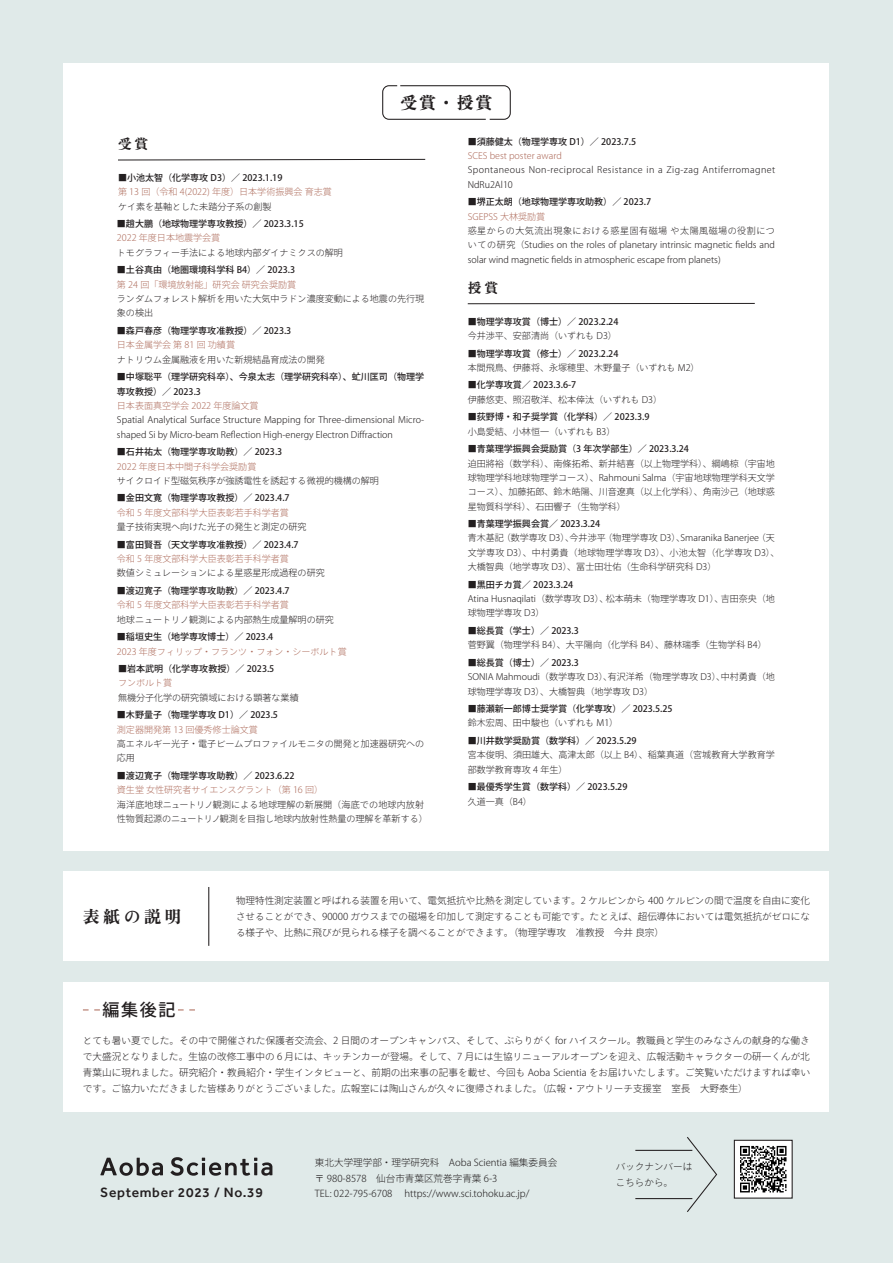
<style>
.page{position:relative;width:893px;height:1263px;background:#e0eae9}
.page>*{position:absolute;margin:0;border:0;box-sizing:border-box;transform-origin:0 0}
.t1{font:16.95px "Zen Antique Soft";letter-spacing:.2em;color:#231f20}
.t2{font:500 16.95px "Ryo Gothic Plus N";color:#231f20}
.t3{font:500 13.8px "Effra";letter-spacing:.05em;color:#231f20}
.t4{font:13.8px "Zen Antique Soft";color:#231f20}
.t5{font:300 9.6px/15.9px "Ryo Gothic Plus N";color:#231f20;text-align:justify}
.t6{font:300 9px/14.4px "Ryo Gothic Plus N";color:#231f20}
.t7{font:500 9px/14.4px "Ryo Gothic Plus N";color:#231f20}
.t8{font:300 9px/14.4px "Ryo Gothic Plus N";color:#af6e5e}
.t9{font:300 9px/14.4px "Ryo Gothic Plus N";letter-spacing:.045em;color:#231f20}
.s1{font-weight:300}
.s2{font-weight:300;color:#af6e5e}
.s3{color:#231f20}
.s4{font-weight:500;color:#231f20}
.s5{font-weight:500}
</style>
<div class="page">
<div style="left:64px;top:982px;width:765px;height:130px;background:#fff"></div>
<div style="left:64px;top:872px;width:765px;height:89px;background:#fff"></div>
<div style="left:64px;top:63px;width:765px;height:787px;background:#fff"></div>
<hr style="left:208px;top:887px;width:1px;height:59px;background:#231f20">
<svg style="left:118px;top:159px;width:308px;height:1px"></svg>
<hr style="left:468px;top:303px;width:287px;height:1px;background:#231f20">
<svg style="left:83px;top:1009px;width:17px;height:1px"></svg>
<svg style="left:178px;top:1009px;width:17px;height:1px"></svg>
<div style="left:102px;top:1001px;width:74px;height:17px;background:#fff"></div>
<div style="left:734px;top:1140px;width:58px;height:58px;background:#fff"></div>
<svg style="left:740px;top:1146px;width:46px;height:46px"></svg>
<div style="left:734px;top:1140px;width:59px;height:58px;border:1px solid #231f20"></div>
<svg style="left:686px;top:1137px;width:32px;height:75px"></svg>
<hr style="left:635px;top:1150px;width:57px;height:1px;background:#231f20">
<hr style="left:635px;top:1198px;width:57px;height:1px;background:#231f20">
<svg style="left:100px;top:1158px;width:63px;height:18px"></svg>
<svg style="left:170px;top:1157px;width:102px;height:19px"></svg>
<svg style="left:382px;top:85px;width:129px;height:35px;background:#efeeee"></svg>
<h1 class="t1" style="left:401px;top:93px;width:93px">受賞・授賞</h1>
<h2 class="t4" style="left:118px;top:136px;width:32px">受賞</h2>
<p class="t7" style="left:118px;top:171px;width:166px">■小池太智（化学専攻 D3）／ 2023.1.19</p>
<p class="t8" style="left:118px;top:185px;width:215px">第 13 回（令和 4(2022) 年度）日本学術振興会 育志賞</p>
<p class="t6" style="left:118px;top:199px;width:155px">ケイ素を基軸とした未踏分子系の創製</p>
<p class="t7" style="left:117px;top:217px;width:188px"><span class="s1">■</span>趙大鵬（地球物理学専攻教授）／ 2023.3.15<br><span class="s2">2022 年度日本地震学会賞</span></p>
<p class="t6" style="left:117px;top:246px;width:227px">トモグラフィー手法による地球内部ダイナミクスの解明</p>
<p class="t7" style="left:117px;top:263px;width:181px"><span class="s1">■</span>土谷真由（地圏環境科学科 B4）／ 2023.3<span class="s2">第 24 回「環境放射能」研究会 研究会奨励賞</span></p>
<p class="t6" style="left:117px;top:292px;width:309px">ランダムフォレスト解析を用いた大気中ラドン濃度変動による地震の先行現象の検出</p>
<p class="t7" style="left:117px;top:324px;width:176px"><span class="s1">■</span>森戸春彦（物理学専攻准教授）／ 2023.3<span class="s2">日本金属学会 第 81 回 功績賞</span></p>
<p class="t6" style="left:117px;top:352px;width:209px">ナトリウム金属融液を用いた新規結晶育成法の開発</p>
<p class="t7" style="left:117px;top:370px;width:309px"><span class="s1">■</span>中塚聡平（理学研究科卒）、今泉太志（理学研究科卒）、虻川匡司（物理学専攻教授）／ 2023.3</p>
<p class="t8" style="left:117px;top:399px;width:143px">日本表面真空学会 2022 年度論文賞</p>
<p class="t6" style="left:117px;top:413px;width:309px">Spatial Analytical Surface Structure Mapping for Three-dimensional Micro&shy;shaped Si by Micro-beam Reflection High-energy Electron Diffraction</p>
<p class="t7" style="left:117px;top:445px;width:167px"><span class="s1">■</span>石井祐太（物理学専攻助教）／ 2023.3<br><span class="s2">2022 年度日本中間子科学会奨励賞</span></p>
<p class="t6" style="left:117px;top:474px;width:264px">サイクロイド型磁気秩序が強誘電性を誘起する微視的機構の解明</p>
<p class="t7" style="left:117px;top:491px;width:174px"><span class="s1">■</span>金田文寛（物理学専攻教授）／ 2023.4.7<span class="s2">令和 5 年度文部科学大臣表彰若手科学者賞</span></p>
<p class="t6" style="left:117px;top:520px;width:191px">量子技術実現へ向けた光子の発生と測定の研究</p>
<p class="t7" style="left:117px;top:538px;width:183px"><span class="s1">■</span>富田賢吾（天文学専攻准教授）／ 2023.4.7<span class="s2">令和 5 年度文部科学大臣表彰若手科学者賞</span></p>
<p class="t6" style="left:117px;top:566px;width:209px">数値シミュレーションによる星惑星形成過程の研究</p>
<p class="t7" style="left:117px;top:584px;width:174px"><span class="s1">■</span>渡辺寛子（物理学専攻助教）／ 2023.4.7<span class="s2">令和 5 年度文部科学大臣表彰若手科学者賞</span></p>
<p class="t6" style="left:117px;top:612px;width:218px">地球ニュートリノ観測による内部熱生成量解明の研究</p>
<p class="t8" style="left:117px;top:630px;width:231px"><span class="s3">■</span><span class="s4">稲垣史生（地学専攻博士）／ 2023.4<br></span>2023 年度フィリップ・フランツ・フォン・シーボルト賞</p>
<p class="t7" style="left:118px;top:662px;width:158px"><span class="s1">■</span>岩本武明（化学専攻教授）／ 2023.5<span class="s2">フンボルト賞</span></p>
<p class="t6" style="left:118px;top:690px;width:182px">無機分子化学の研究領域における顕著な業績</p>
<p class="t7" style="left:117px;top:708px;width:163px"><span class="s1">■</span>木野量子（物理学専攻 D1）／ 2023.5<span class="s2">測定器開発第 13 回優秀修士論文賞</span></p>
<p class="t6" style="left:117px;top:737px;width:309px">高エネルギー光子・電子ビームプロファイルモニタの開発と加速器研究への応用</p>
<p class="t7" style="left:117px;top:769px;width:208px"><span class="s1">■</span>渡辺寛子（物理学専攻助教）／ 2023.6.22<br><span class="s2">資生堂 女性研究者サイエンスグラント（第 16 回）</span></p>
<p class="t6" style="left:117px;top:797px;width:312px">海洋底地球ニュートリノ観測による地球理解の新展開（海底での地球内放射性物質起源のニュートリノ観測を目指し地球内放射性熱量の理解を革新する）</p>
<p class="t7" style="left:468px;top:135px;width:170px"><span class="s1">■</span>須藤健太（物理学専攻 D1）／ 2023.7.5<br><span class="s2">SCES best poster award</span></p>
<p class="t9" style="left:468px;top:163px;width:309px">Spontaneous Non-reciprocal Resistance in a Zig-zag Antiferromagnet<br>NdRu2Al10</p>
<p class="t7" style="left:468px;top:195px;width:185px"><span class="s1">■</span>堺正太朗（地球物理学専攻助教）／ 2023.7<br><span class="s2">SGEPSS 大林奨励賞</span></p>
<p class="t6" style="left:468px;top:224px;width:309px;text-align:justify">惑星からの大気流出現象における惑星固有磁場 や太陽風磁場の役割についての研究（Studies on the roles of planetary intrinsic magnetic fields and solar wind magnetic fields in atmospheric escape from planets)</p>
<h2 class="t4" style="left:468px;top:280px;width:32px">授賞</h2>
<p class="t7" style="left:468px;top:315px;width:152px"><span class="s1">■</span>物理学専攻賞（博士）／ 2023.2.24<span class="s1">今井渉平、安部清尚（いずれも D3）</span></p>
<p class="t6" style="left:468px;top:346px;width:233px">■<span class="s5">物理学専攻賞（修士）／ 2023.2.24<br></span>本間飛鳥、伊藤将、永塚穂里、木野量子（いずれも M2）</p>
<p class="t6" style="left:468px;top:378px;width:196px">■<span class="s5">化学専攻賞／ 2023.3.6-7<br></span>伊藤悠吏、照沼敬洋、松本倖汰（いずれも D3）</p>
<p class="t7" style="left:468px;top:410px;width:183px"><span class="s1">■</span>荻野博・和子奨学賞（化学科）／ 2023.3.9<span class="s1">小島愛結、小林恒一（いずれも B3）</span></p>
<p class="t6" style="left:468px;top:442px;width:309px">■<span class="s5">青葉理学振興会奨励賞（3 年次学部生）／ 2023.3.24<br></span>迫田將裕（数学科）、南條拓希、新井結喜（以上物理学科）、綱嶋椋（宇宙地球物理学科地球物理学コース）、Rahmouni Salma（宇宙地球物理学科天文学コース）、加藤拓郎、鈴木皓陽、川音遼真（以上化学科）、角南沙己（地球惑星物質科学科）、石田響子（生物学科）</p>
<p class="t6" style="left:468px;top:517px;width:313px">■<span class="s5">青葉理学振興会賞／ 2023.3.24<br></span>青木基記（数学専攻 D3）、今井渉平（物理学専攻 D3）、Smaranika Banerjee（天文学専攻 D3）、中村勇貴（地球物理学専攻 D3）、小池太智（化学専攻 D3）、大橋智典（地学専攻 D3）、冨士田壮佑（生命科学研究科 D3）</p>
<p class="t6" style="left:468px;top:577px;width:309px">■<span class="s5">黒田チカ賞／ 2023.3.24<br></span>Atina Husnaqilati（数学専攻 D3）、松本萌未（物理学専攻 D1）、吉田奈央（地球物理学専攻 D3）</p>
<p class="t6" style="left:468px;top:624px;width:300px">■<span class="s5">総長賞（学士）／ 2023.3<br></span>菅野翼（物理学科 B4）、大平陽向（化学科 B4）、藤林瑞季（生物学科 B4）</p>
<p class="t6" style="left:468px;top:656px;width:309px">■<span class="s5">総長賞（博士）／ 2023.3<br></span>SONIA Mahmoudi（数学専攻 D3）、有沢洋希（物理学専攻 D3）、中村勇貴（地球物理学専攻 D3）、大橋智典（地学専攻 D3）</p>
<p class="t7" style="left:468px;top:702px;width:206px"><span class="s1">■</span>藤瀬新一郎博士奨学賞（化学専攻）／ 2023.5.25<span class="s1">鈴木宏周、田中駿也（いずれも M1）</span></p>
<p class="t6" style="left:468px;top:734px;width:309px">■<span class="s5">川井数学奨励賞（数学科）／ 2023.5.29<br></span>宮本俊明、須田雄大、高津太郎（以上 B4）、稲葉真道（宮城教育大学教育学部数学教育専攻 4 年生）</p>
<p class="t7" style="left:468px;top:780px;width:161px"><span class="s1">■</span>最優秀学生賞（数学科）／ 2023.5.29<span class="s1">久道一真（B4）</span></p>
<h1 class="t1" style="left:83px;top:906px;width:100px">表紙の説明</h1>
<h1 class="t2" style="left:102px;top:999px;width:75px">編集後記</h1>
<p class="t5" style="left:236px;top:893px;width:576px">物理特性測定装置と呼ばれる装置を用いて、電気抵抗や比熱を測定しています。2 ケルビンから 400 ケルビンの間で温度を自由に変化させることができ、90000 ガウスまでの磁場を印加して測定することも可能です。たとえば、超伝導体においては電気抵抗がゼロになる様子や、比熱に飛びが見られる様子を調べることができます。（物理学専攻　准教授　今井 良宗）</p>
<p class="t5" style="left:83px;top:1033px;width:729px">とても暑い夏でした。その中で開催された保護者交流会、2 日間のオープンキャンパス、そして、ぶらりがく for ハイスクール。教職員と学生のみなさんの献身的な働きで大盛況となりました。生協の改修工事中の 6 月には、キッチンカーが登場。そして、7 月には生協リニューアルオープンを迎え、広報活動キャラクターの研一くんが北青葉山に現れました。研究紹介・教員紹介・学生インタビューと、前期の出来事の記事を載せ、今回も Aoba Scientia をお届けいたします。ご笑覧いただけますれば幸いです。ご協力いただきました皆様ありがとうございました。広報室には陶山さんが久々に復帰されました。（広報・アウトリーチ支援室　室長　大野泰生）</p>
<h2 class="t3" style="left:100px;top:1184px;width:164px">September 2023 / No.39</h2>
<p class="t5" style="left:315px;top:1154px;width:244px;text-align:left">東北大学理学部・理学研究科　Aoba Scientia 編集委員会〒 980-8578　仙台市青葉区荒巻字青葉 6-3<br>TEL: 022-795-6708　 https://www.sci.tohoku.ac.jp/</p>
<p class="t5" style="left:616px;top:1159px;width:78px">バックナンバーはこちらから。</p>
</div>
